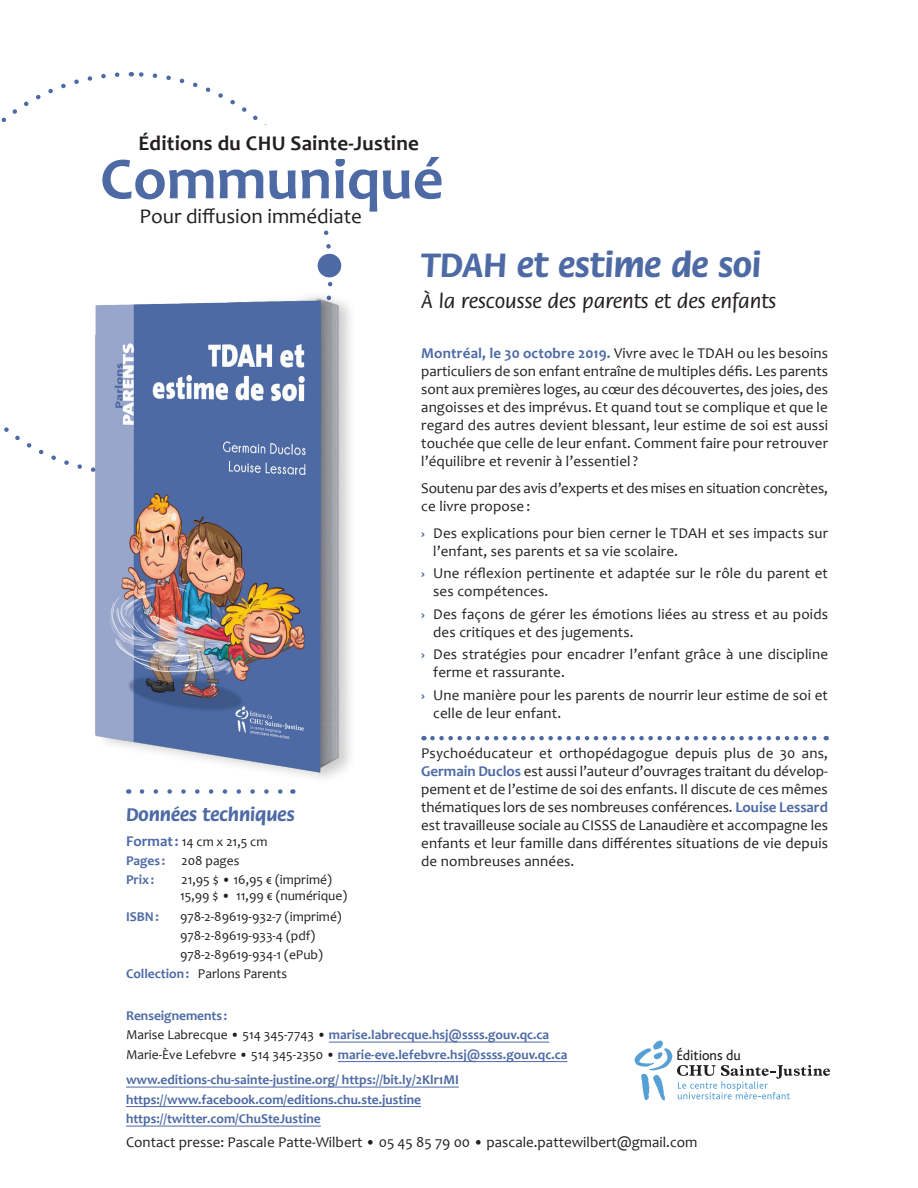
<style>
.page{position:relative;width:918px;height:1188px;background:#fff}
.page>*{position:absolute;margin:0;border:0;box-sizing:border-box;transform-origin:0 0}
.t1{font:700 60px "Candara";color:#4d6aa5}
.t2{font:700 36px "Flora";color:#4d6aa5}
.t3{font:500 21px "Flora";color:#231f20}
.t4{font:700 21px "Candara";letter-spacing:.01em;color:#231f20}
.t5{font:21px "Candara";color:#231f20}
.t6{font:700 19.5px "Flora";color:#4d6aa5}
.t7{font:15px/18px "Candara";letter-spacing:.01em;color:#231f20}
.t8{font:15px/18px "Candara";letter-spacing:-.01em;color:#231f20}
.t9{font:14.4px "Bliss";color:#231f20}
.t10{font:700 13.5px/19.5px "Candara";color:#4d6aa5}
.t11{font:13.5px/18.9px "Candara";color:#231f20}
.s1{font-weight:700;font-size:15px;color:#4d6aa5}
.s2{font-weight:700;color:#4d6aa5}
.s3{font-weight:400;color:#231f20}
</style>
<div class="page">
<svg style="left:634px;top:1040px;width:196px;height:60px"></svg>
<svg style="left:131px;top:72px;width:204px;height:193px"></svg>
<svg style="left:1px;top:72px;width:119px;height:50px"></svg>
<div style="left:318px;top:254px;width:23px;height:23px;background:#4d6aa5;border-radius:50%"></div>
<svg style="left:432px;top:736px;width:395px;height:4px"></svg>
<div style="left:200px;top:125px;width:150px;height:103px;background:#fff"></div>
<div style="left:44px;top:135px;width:376px;height:24px;background:#fff"></div>
<hr style="left:329px;top:1042px;width:220px;height:1px;background:#4d6aa5">
<hr style="left:338px;top:1061px;width:229px;height:1px;background:#4d6aa5">
<hr style="left:126px;top:1087px;width:333px;height:1px;background:#4d6aa5">
<hr style="left:126px;top:1106px;width:295px;height:1px;background:#4d6aa5">
<hr style="left:126px;top:1126px;width:195px;height:1px;background:#4d6aa5">
<img style="left:40px;top:275px;width:311px;height:519px">
<h3 class="t4" style="left:138px;top:131px;width:282px">Éditions du CHU Sainte-Justine</h3>
<h1 class="t1" style="left:100px;top:143px;width:345px">Communiqué</h1>
<h3 class="t5" style="left:140px;top:204px;width:224px">Pour diffusion immédiate</h3>
<h3 class="t6" style="left:126px;top:804px;width:170px">Données techniques</h3>
<p class="t11" style="left:126px;top:832px;width:143px"><span class="s1">Format:</span> 14 cm x 21,5 cm<br><span class="s2">Pages :</span> 208 pages<br><span class="s2">Prix:</span></p>
<p class="t11" style="left:180px;top:872px;width:169px;line-height:15.9px">21,95 $ • 16,95 € (imprimé)<br>15,99 $ • 11,99 € (numérique)</p>
<p class="t10" style="left:126px;top:907px;width:34px">ISBN:</p>
<p class="t11" style="left:180px;top:907px;width:163px">978-2-89619-932-7 (imprimé)</p>
<p class="t11" style="left:180px;top:926px;width:137px">978-2-89619-933-4 (pdf)</p>
<p class="t11" style="left:180px;top:945px;width:144px">978-2-89619-934-1 (ePub)</p>
<p class="t11" style="left:126px;top:964px;width:163px"><span class="s2">Collection:</span> Parlons Parents</p>
<h2 class="t2" style="left:421px;top:246px;width:342px">TDAH et estime de soi</h2>
<h3 class="t3" style="left:421px;top:291px;width:357px">À la rescousse des parents et des enfants</h3>
<p class="t7" style="left:421px;top:344px;width:408px;text-align:justify"><span class="s2">Montréal, le 30 octobre 2019.</span> Vivre avec le TDAH ou les besoins particuliers de son enfant entraîne de multiples défis. Les parents sont aux premières loges, au cœur des découvertes, des joies, des angoisses et des imprévus. Et quand tout se complique et que le regard des autres devient blessant, leur estime de soi est aussi touchée que celle de leur enfant. Comment faire pour retrouver l’équilibre et revenir à l’essentiel?</p>
<p class="t8" style="left:421px;top:479px;width:408px">Soutenu par des avis d’experts et des mises en situation concrètes, ce livre propose :</p>
<p class="t7" style="left:433px;top:524px;width:396px;text-indent:-12px"><span class="s2">›</span> Des explications pour bien cerner le TDAH et ses impacts sur l’enfant, ses parents et sa vie scolaire.</p>
<p class="t7" style="left:433px;top:565px;width:396px;text-indent:-12px"><span class="s2">›</span> Une réflexion pertinente et adaptée sur le rôle du parent et ses compétences.</p>
<p class="t7" style="left:433px;top:605px;width:396px;text-indent:-12px"><span class="s2">›</span> Des façons de gérer les émotions liées au stress et au poids des critiques et des jugements.</p>
<p class="t7" style="left:433px;top:646px;width:396px;text-indent:-12px"><span class="s2">›</span> Des stratégies pour encadrer l’enfant grâce à une discipline ferme et rassurante.</p>
<p class="t7" style="left:433px;top:686px;width:396px;text-indent:-12px"><span class="s2">›</span> Une manière pour les parents de nourrir leur estime de soi et celle de leur enfant.</p>
<p class="t7" style="left:421px;top:745px;width:408px;text-align:justify">Psychoéducateur et orthopédagogue depuis plus de 30 ans, <span class="s2">Germain Duclos</span> est aussi l’auteur d’ouvrages traitant du dévelop&shy;pement et de l’estime de soi des enfants. Il discute de ces mêmes thématiques lors de ses nombreuses conférences. <span class="s2">Louise Lessard </span>est travailleuse sociale au CISSS de Lanaudière et accompagne les enfants et leur famille dans différentes situations de vie depuis de nombreuses années.</p>
<p class="t10" style="left:126px;top:1005px;width:443px">Renseignements :<br><span class="s3">Marise Labrecque • 514 345-7743 •</span> marise.labrecque.hsj@ssss.gouv.qc.ca<br><span class="s3">Marie-Ève Lefebvre • 514 345-2350 •</span> marie-eve.lefebvre.hsj@ssss.gouv.qc.ca</p>
<p class="t10" style="left:126px;top:1070px;width:334px">www.editions-chu-sainte-justine.org/ https://bit.ly/2Klr1MI https://www.facebook.com/editions.chu.ste.justine https://twitter.com/ChuSteJustine</p>
<p class="t7" style="left:126px;top:1133px;width:573px">Contact presse: Pascale Patte-Wilbert • 05 45 85 79 00 • pascale.pattewilbert@gmail.com</p>
<p class="t9" style="left:677px;top:1047px;width:66px">Éditions du</p>
</div>
